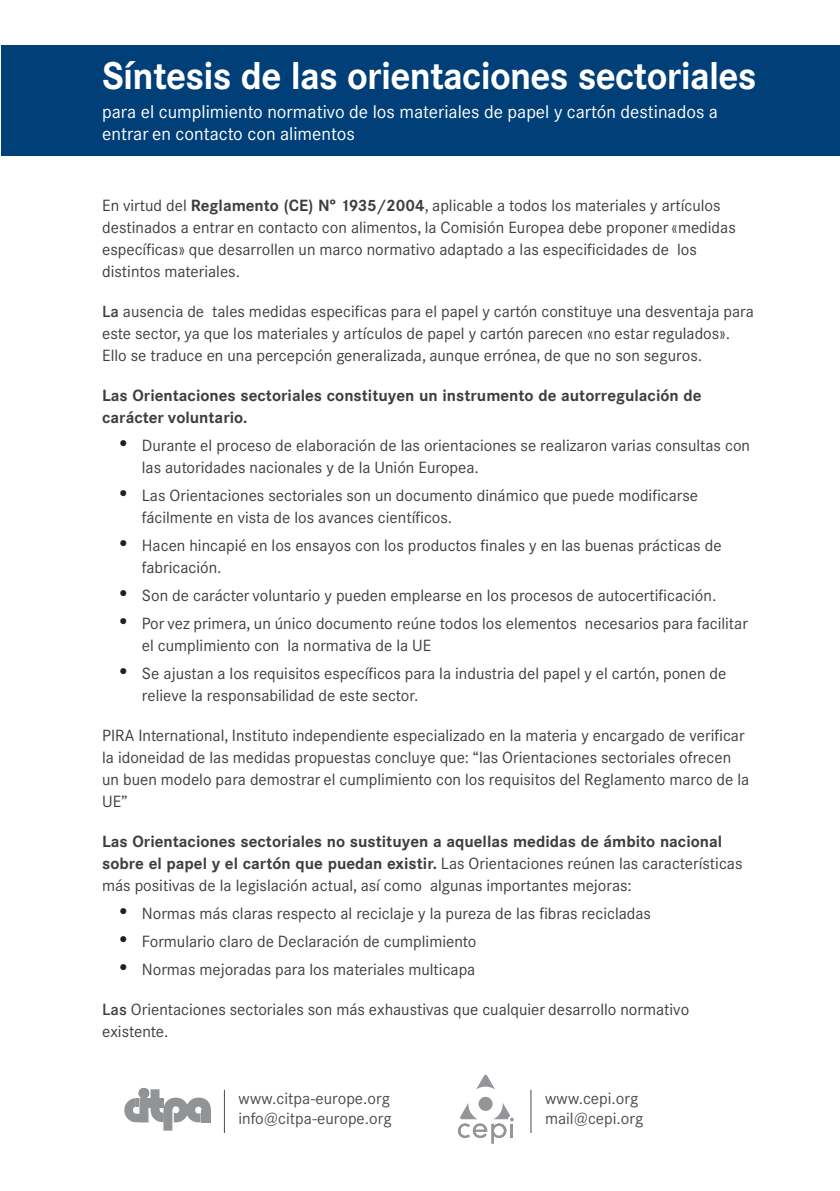
<style>
.page{position:relative;width:840px;height:1191px;background:#fff}
.page>*{position:absolute;margin:0;border:0;box-sizing:border-box;transform-origin:0 0}
.t1{font:700 38px "Corporate SBQ";letter-spacing:-.02em;color:#fff;scale:.96 1}
.t2{font:18px/22px "Corporate SBQ";color:#fff}
.t3{font:16px/22px "Corporate SBQ";color:#3e3e3f}
.t4{font:700 16px/22px "Corporate SBQ";color:#3e3e3f}
.t5{font:16px "Corporate SBQ";color:#4b4c4d}
.s1{font-weight:700}
.s2{font-weight:500}
.s3{font-family:"Times New Roman";font-size:24px;color:#231f20}
.s4{font-weight:400}
</style>
<div class="page">
<div style="left:1px;top:45px;width:838px;height:111px;background:#013f78"></div>
<svg style="left:124px;top:1088px;width:87px;height:42px"></svg>
<div style="left:139px;top:1098px;width:24px;height:9px;background:#919395"></div>
<div style="left:202px;top:1109px;width:9px;height:13px;background:#919395"></div>
<svg style="left:476px;top:1074px;width:19px;height:15px"></svg>
<svg style="left:478px;top:1096px;width:14px;height:14px"></svg>
<svg style="left:458px;top:1102px;width:55px;height:41px"></svg>
<hr style="left:224px;top:1089px;width:1px;height:44px;background:#4b4c4d">
<hr style="left:530px;top:1089px;width:1px;height:44px;background:#4b4c4d">
<p class="t1" style="left:102px;top:53px;width:682px">Síntesis de las orientaciones sectoriales</p>
<p class="t2" style="left:102px;top:100px;width:617px">para el cumplimiento normativo de los materiales de papel y cartón destinados a entrar en contacto con alimentos</p>
<p class="t3" style="left:102px;top:194px;width:634px">En virtud del <span class="s1">Reglamento (CE) Nº 1935/2004</span>, aplicable a todos los materiales y artículos destinados a entrar en contacto con alimentos, la Comisión Europea debe proponer «medidas específicas» que desarrollen un marco normativo adaptado a las especificidades de los distintos materiales.</p>
<p class="t3" style="left:102px;top:300px;width:652px"><span class="s2">La</span> ausencia de tales medidas especificas para el papel y cartón constituye una desventaja para este sector, ya que los materiales y artículos de papel y cartón parecen «no estar regulados».<br>Ello se traduce en una percepción generalizada, aunque errónea, de que no son seguros.</p>
<p class="t4" style="left:102px;top:384px;width:600px">Las Orientaciones sectoriales constituyen un instrumento de autorregulación de carácter voluntario.</p>
<p class="t3" style="left:142px;top:434px;width:609px;text-indent:-23px"><span class="s3">•</span> Durante el proceso de elaboración de las orientaciones se realizaron varias consultas con las autoridades nacionales y de la Unión Europea.</p>
<p class="t3" style="left:142px;top:484px;width:557px;text-indent:-23px"><span class="s3">•</span> Las Orientaciones sectoriales son un documento dinámico que puede modificarse fácilmente en vista de los avances científicos.</p>
<p class="t3" style="left:142px;top:534px;width:581px;text-indent:-23px"><span class="s3">•</span> Hacen hincapié en los ensayos con los productos finales y en las buenas prácticas de fabricación.</p>
<p class="t3" style="left:119px;top:584px;width:598px"><span class="s3">•</span> Son de carácter voluntario y pueden emplearse en los procesos de autocertificación.</p>
<p class="t3" style="left:142px;top:612px;width:607px;text-indent:-23px"><span class="s3">•</span> Por vez primera, un único documento reúne todos los elementos necesarios para facilitar el cumplimiento con la normativa de la UE</p>
<p class="t3" style="left:142px;top:662px;width:585px;text-indent:-23px"><span class="s3">•</span> Se ajustan a los requisitos específicos para la industria del papel y el cartón, ponen de relieve la responsabilidad de este sector.</p>
<p class="t3" style="left:102px;top:724px;width:648px">PIRA International, Instituto independiente especializado en la materia y encargado de verificar la idoneidad de las medidas propuestas concluye que: “las Orientaciones sectoriales ofrecen un buen modelo para demostrar el cumplimiento con los requisitos del Reglamento marco de la UE”</p>
<p class="t4" style="left:102px;top:830px;width:641px">Las Orientaciones sectoriales no sustituyen a aquellas medidas de ámbito nacional sobre el papel y el cartón que puedan existir. <span class="s4">Las Orientaciones reúnen las características más positivas de la legislación actual, así como algunas importantes mejoras:</span></p>
<p class="t3" style="left:119px;top:902px;width:533px"><span class="s3">•</span> Normas más claras respecto al reciclaje y la pureza de las fibras recicladas</p>
<p class="t3" style="left:119px;top:930px;width:358px"><span class="s3">•</span> Formulario claro de Declaración de cumplimiento</p>
<p class="t3" style="left:119px;top:958px;width:357px"><span class="s3">•</span> Normas mejoradas para los materiales multicapa</p>
<p class="t3" style="left:102px;top:998px;width:588px"><span class="s2">Las</span> Orientaciones sectoriales son más exhaustivas que cualquier desarrollo normativo existente.</p>
<p class="t5" style="left:238px;top:1089px;width:153px">www.citpa-europe.org</p>
<p class="t5" style="left:238px;top:1109px;width:154px">info@citpa-europe.org</p>
<p class="t5" style="left:544px;top:1089px;width:95px">www.cepi.org</p>
<p class="t5" style="left:544px;top:1109px;width:100px">mail@cepi.org</p>
</div>
